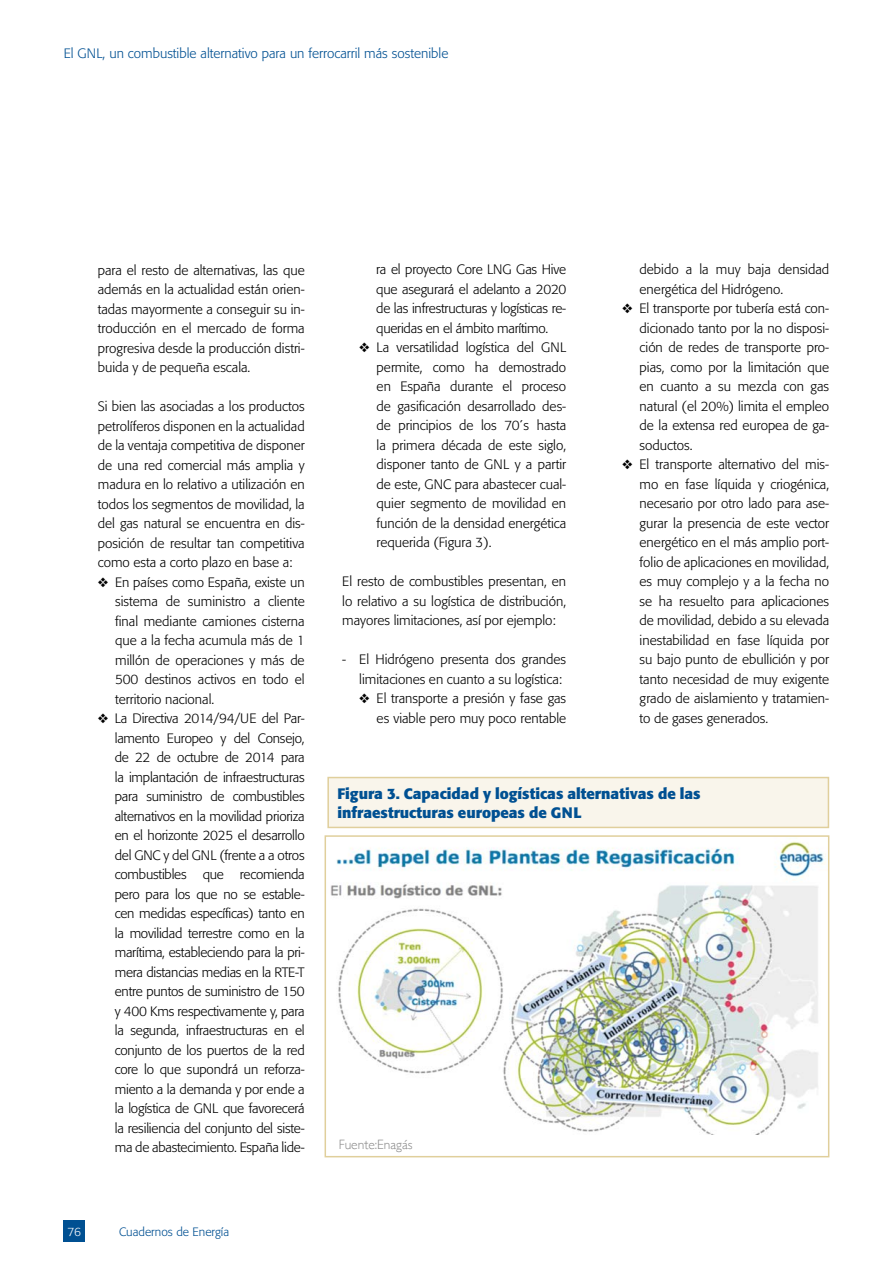
<style>
.page{position:relative;width:893px;height:1263px;background:#fff}
.page>*{position:absolute;margin:0;border:0;box-sizing:border-box;transform-origin:0 0}
.t1{font:700 15px/19.5px "Formata";color:#005092}
.t2{font:300 13.5px/19.5px "Formata";color:#000;text-align:justify}
.t3{font:300 13.5px "Formata";color:#005092}
.t4{font:300 13.5px "Gill Sans";color:#878787}
.t5{font:300 12px "Formata";color:#005092}
.t6{font:300 12px "Formata";color:#fff}
</style>
<div class="page">
<div style="left:64px;top:1220px;width:21px;height:22px;background:#005092"></div>
<img style="left:330px;top:841px;width:496px;height:293px">
<div style="left:325px;top:835px;width:504px;height:322px;border:2px solid #e0cf9c"></div>
<div style="left:328px;top:777px;width:500px;height:50px;background:#f9f5eb"></div>
<div style="left:327px;top:777px;width:502px;height:51px;border:2px solid #e0cf9c"></div>
<p class="t3" style="left:64px;top:46px;width:386px">El GNL, un combustible alternativo para un ferrocarril más sostenible</p>
<p class="t2" style="left:98px;top:260px;width:208px">para el resto de alternativas, las que además en la actualidad están orien&shy;tadas mayormente a conseguir su in&shy;troducción en el mercado de forma progresiva desde la producción distri&shy;buida y de pequeña escala.</p>
<p class="t2" style="left:98px;top:397px;width:208px">Si bien las asociadas a los productos petrolíferos disponen en la actualidad de la ventaja competitiva de disponer de una red comercial más amplia y madura en lo relativo a utilización en todos los segmentos de movilidad, la del gas natural se encuentra en dis&shy;posición de resultar tan competitiva como esta a corto plazo en base a:</p>
<p class="t2" style="left:115px;top:572px;width:191px;text-indent:-17px">❖ En países como España, existe un sistema de suministro a cliente final mediante camiones cisterna que a la fecha acumula más de 1 millón de operaciones y más de 500 destinos activos en todo el territorio nacional.</p>
<p class="t2" style="left:115px;top:709px;width:191px;text-indent:-17px">❖ La Directiva 2014/94/UE del Par&shy;lamento Europeo y del Consejo, de 22 de octubre de 2014 para la implantación de infraestructuras para suministro de combustibles alternativos en la movilidad prioriza en el horizonte 2025 el desarrollo del GNC y del GNL (frente a a otros combustibles que recomienda pero para los que no se estable&shy;cen medidas específicas) tanto en la movilidad terrestre como en la marítima, estableciendo para la pri&shy;mera distancias medias en la RTE-T entre puntos de suministro de 150 y 400 Kms respectivamente y, para la segunda, infraestructuras en el conjunto de los puertos de la red core lo que supondrá un reforza&shy;miento a la demanda y por ende a la logística de GNL que favorecerá la resiliencia del conjunto del siste&shy;ma de abastecimiento. España lide-</p>
<p class="t6" style="left:68px;top:1224px;width:15px">76</p>
<p class="t5" style="left:119px;top:1224px;width:112px">Cuadernos de Energía</p>
<p class="t2" style="left:376px;top:260px;width:191px">ra el proyecto Core LNG Gas Hive que asegurará el adelanto a 2020 de las infrestructuras y logísticas re&shy;queridas en el ámbito marítimo.</p>
<p class="t2" style="left:377px;top:338px;width:191px;text-indent:-17px">❖ La versatilidad logística del GNL permite, como ha demostrado en España durante el proceso de gasificación desarrollado des&shy;de principios de los 70´s hasta la primera década de este siglo, disponer tanto de GNL y a partir de este, GNC para abastecer cual&shy;quier segmento de movilidad en función de la densidad energética requerida (Figura 3).</p>
<p class="t2" style="left:342px;top:572px;width:225px">El resto de combustibles presentan, en lo relativo a su logística de distribución, mayores limitaciones, así por ejemplo:</p>
<p class="t2" style="left:359px;top:650px;width:208px;text-indent:-17px">- El Hidrógeno presenta dos grandes limitaciones en cuanto a su logística:</p>
<p class="t2" style="left:359px;top:689px;width:208px;text-align:right">❖ El transporte a presión y fase gas es viable pero muy poco rentable</p>
<p class="t2" style="left:640px;top:260px;width:191px">debido a la muy baja densidad energética del Hidrógeno.</p>
<p class="t2" style="left:640px;top:299px;width:191px;text-indent:-17px">❖ El transporte por tubería está con&shy;dicionado tanto por la no disposi&shy;ción de redes de transporte pro&shy;pias, como por la limitación que en cuanto a su mezcla con gas natural (el 20%) limita el empleo de la extensa red europea de ga&shy;soductos.</p>
<p class="t2" style="left:640px;top:455px;width:191px;text-indent:-17px">❖ El transporte alternativo del mis&shy;mo en fase líquida y criogénica, necesario por otro lado para ase&shy;gurar la presencia de este vector energético en el más amplio port&shy;folio de aplicaciones en movilidad, es muy complejo y a la fecha no se ha resuelto para aplicaciones de movilidad, debido a su elevada inestabilidad en fase líquida por su bajo punto de ebullición y por tanto necesidad de muy exigente grado de aislamiento y tratamien&shy;to de gases generados.</p>
<p class="t1" style="left:337px;top:783px;width:365px">Figura 3. Capacidad y logísticas alternativas de las infraestructuras europeas de GNL</p>
<p class="t4" style="left:339px;top:1134px;width:75px">Fuente:Enagás</p>
</div>
